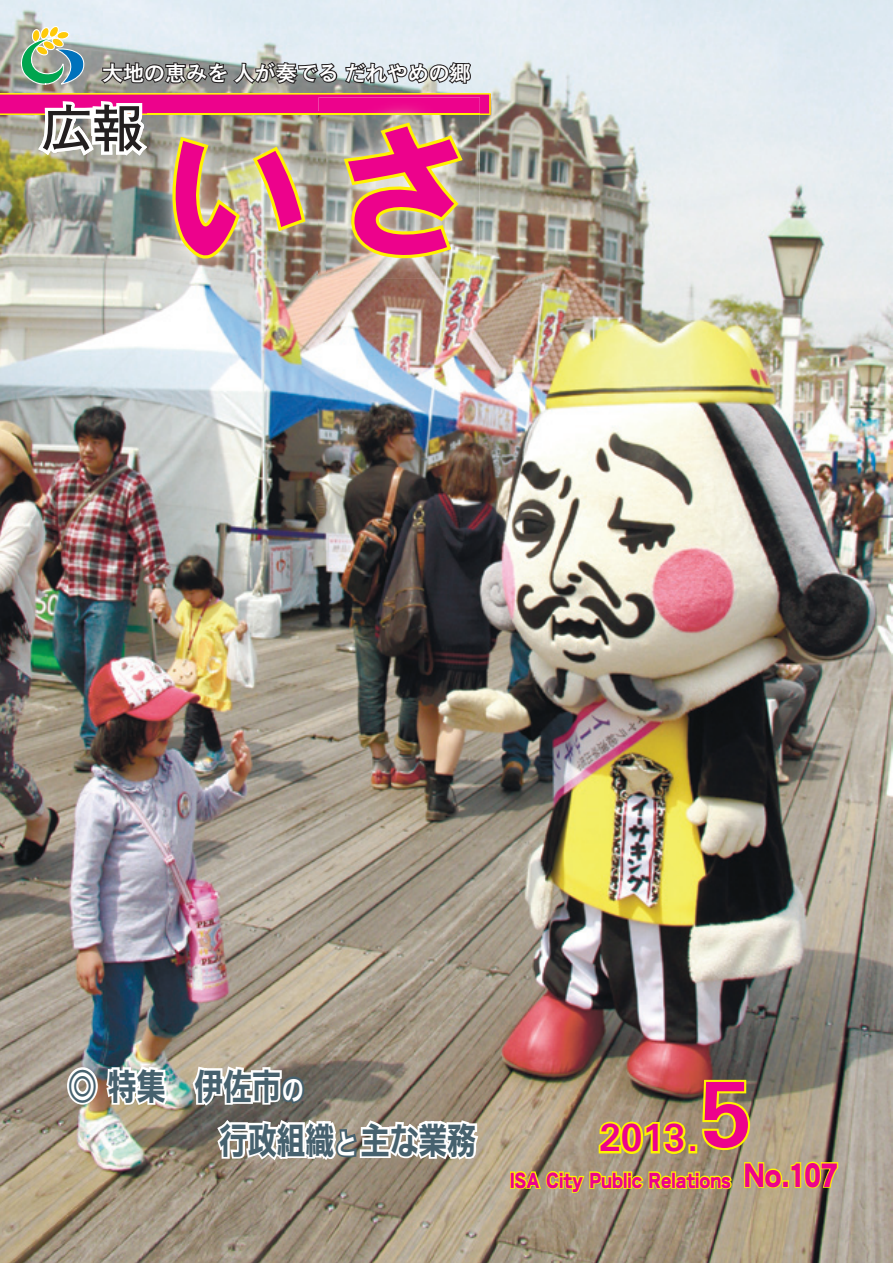
<style>
.page{position:relative;width:893px;height:1263px;background:#fff}
.page>*{position:absolute;margin:0;border:0;box-sizing:border-box;transform-origin:0 0}
.t1{font:150px "HG Soei Kakugothic UB";color:#ed028c}
.t2{font:700 93px "Iwa O Go Pro";color:#ed028c}
.t3{font:51px "Iwa O Go Pro Db";color:#231f20}
.t4{font:700 39px "Iwa O Go Pro";color:#ed028c}
.t5{font:700 36px "Iwa N Go Pro";color:#46616e;scale:.8 1}
.t6{font:800 30.6px "Iwa N Go Pro";color:#ed028c;scale:.83 1}
.t7{font:700 27px "Iwa N Go Pro";color:#fff;scale:.8 1}
.t8{font:700 21px "Iwa O Go Pro";color:#fff}
.t9{font:800 19.8px "Iwa N Go Pro";letter-spacing:-.035em;color:#ed028c;scale:.83 1}
</style>
<div class="page">
<img style="left:0;top:0;width:893px;height:1263px">
<img style="left:0;top:26px;width:491px;height:340px">
<div style="left:510px;top:1171px;width:5px;height:18px;border:2px solid #fff101"></div>
<img style="left:512px;top:1169px;width:221px;height:25px">
<svg style="left:743px;top:1161px;width:40px;height:28px"></svg>
<div style="left:782px;top:1180px;width:7px;height:8px;border:2px solid #fff101"></div>
<svg style="left:790px;top:1160px;width:49px;height:29px"></svg>
<svg style="left:595px;top:1119px;width:93px;height:37px"></svg>
<div style="left:688px;top:1144px;width:9px;height:9px;border:4px solid #fff101"></div>
<img style="left:700px;top:1078px;width:52px;height:74px">
<img style="left:65px;top:1063px;width:106px;height:45px">
<svg style="left:190px;top:1063px;width:117px;height:45px"></svg>
<svg style="left:214px;top:1116px;width:267px;height:52px"></svg>
<p class="t8" style="left:102px;top:59px;width:370px">大地の恵みを人が奏でるだれやめの郷</p>
<h3 class="t3" style="left:41px;top:94px;width:103px">広報</h3>
<h1 class="t1" style="left:162px;top:119px;width:320px">いさ</h1>
<h3 class="t5" style="left:68px;top:1059px;width:267px">◎ 特集　伊佐市</h3>
<h3 class="t7" style="left:282px;top:1069px;width:28px">の</h3>
<h3 class="t5" style="left:361px;top:1113px;width:145px">主な業務</h3>
<h3 class="t5" style="left:219px;top:1113px;width:146px">行政組織</h3>
<h3 class="t7" style="left:336px;top:1123px;width:28px">と</h3>
<h3 class="t4" style="left:599px;top:1110px;width:102px">2013.</h3>
<h2 class="t2" style="left:700px;top:1049px;width:53px">5</h2>
<p class="t9" style="left:510px;top:1165px;width:268px">ISA City Public Relations</p>
<h3 class="t6" style="left:743px;top:1152px;width:116px">No.107</h3>
</div>
